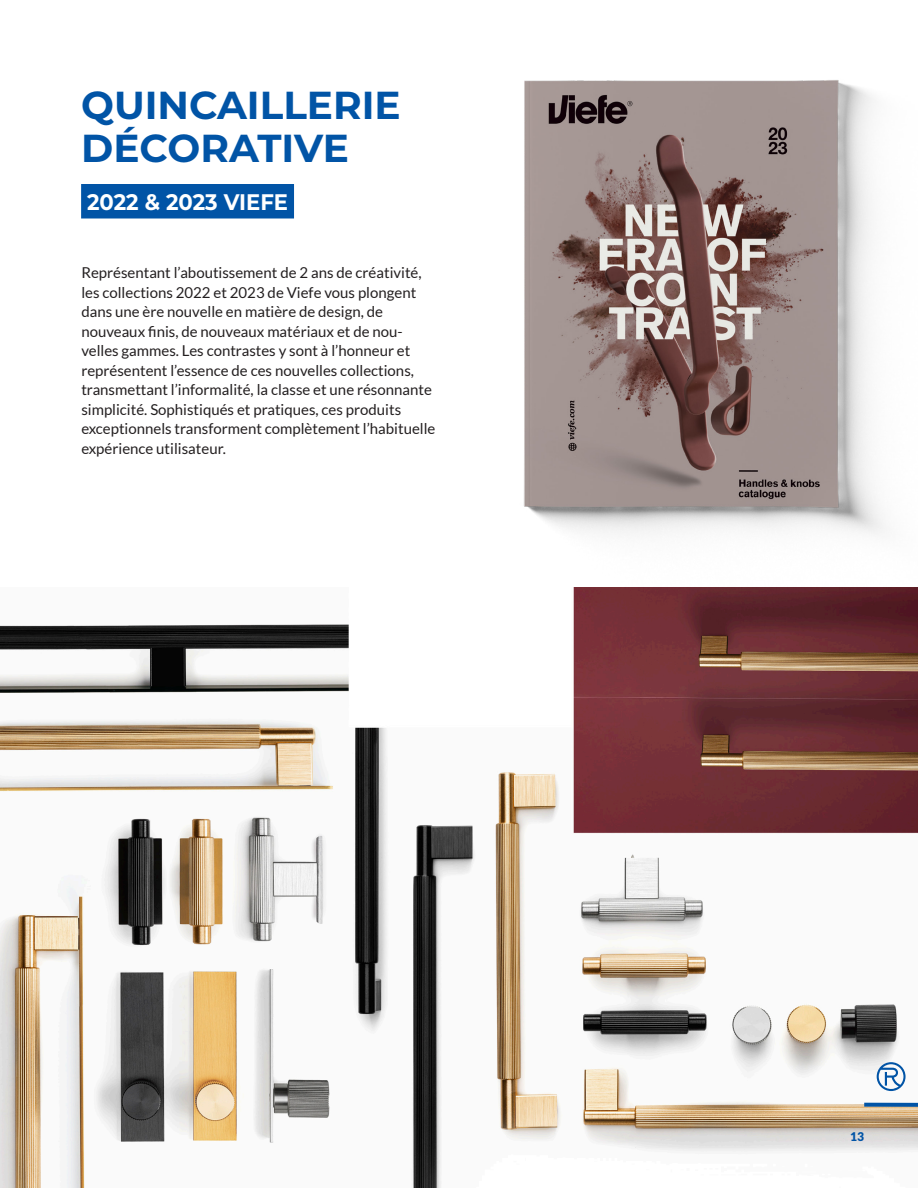
<style>
.page{position:relative;width:918px;height:1188px;background:#fff}
.page>*{position:absolute;margin:0;border:0;box-sizing:border-box;transform-origin:0 0}
.t1{font:700 39px/43.5px "Montserrat";color:#0154a6}
.t2{font:700 22.5px "Montserrat";color:#fff;scale:.94 1}
.t3{font:15px/19.5px "Lato";color:#231f20}
.t4{font:900 12px "Lato";color:#0154a6}
</style>
<div class="page">
<img style="left:0;top:624px;width:918px;height:564px">
<div style="left:81px;top:184px;width:213px;height:35px;background:#0154a6"></div>
<img style="left:422px;top:80px;width:496px;height:555px">
<svg style="left:877px;top:1062px;width:29px;height:29px"></svg>
<svg style="left:864px;top:1103px;width:54px;height:4px"></svg>
<h1 class="t1" style="left:81px;top:81px;width:321px">QUINCAILLERIE<br>DÉCORATIVE</h1>
<h2 class="t2" style="left:87px;top:186px;width:215px">2022 &amp; 2023 VIEFE</h2>
<p class="t3" style="left:81px;top:263px;width:356px">Représentant l’aboutissement de 2 ans de créativité, les collections 2022 et 2023 de Viefe vous plongent dans une ère nouvelle en matière de design, de nouveaux finis, de nouveaux matériaux et de nou&shy;velles gammes. Les contrastes y sont à l’honneur et représentent l’essence de ces nouvelles collections, transmettant l’informalité, la classe et une résonnante simplicité. Sophistiqués et pratiques, ces produits exceptionnels transforment complètement l’habituelle expérience utilisateur.</p>
<p class="t4" style="left:850px;top:1130px;width:15px">13</p>
</div>
